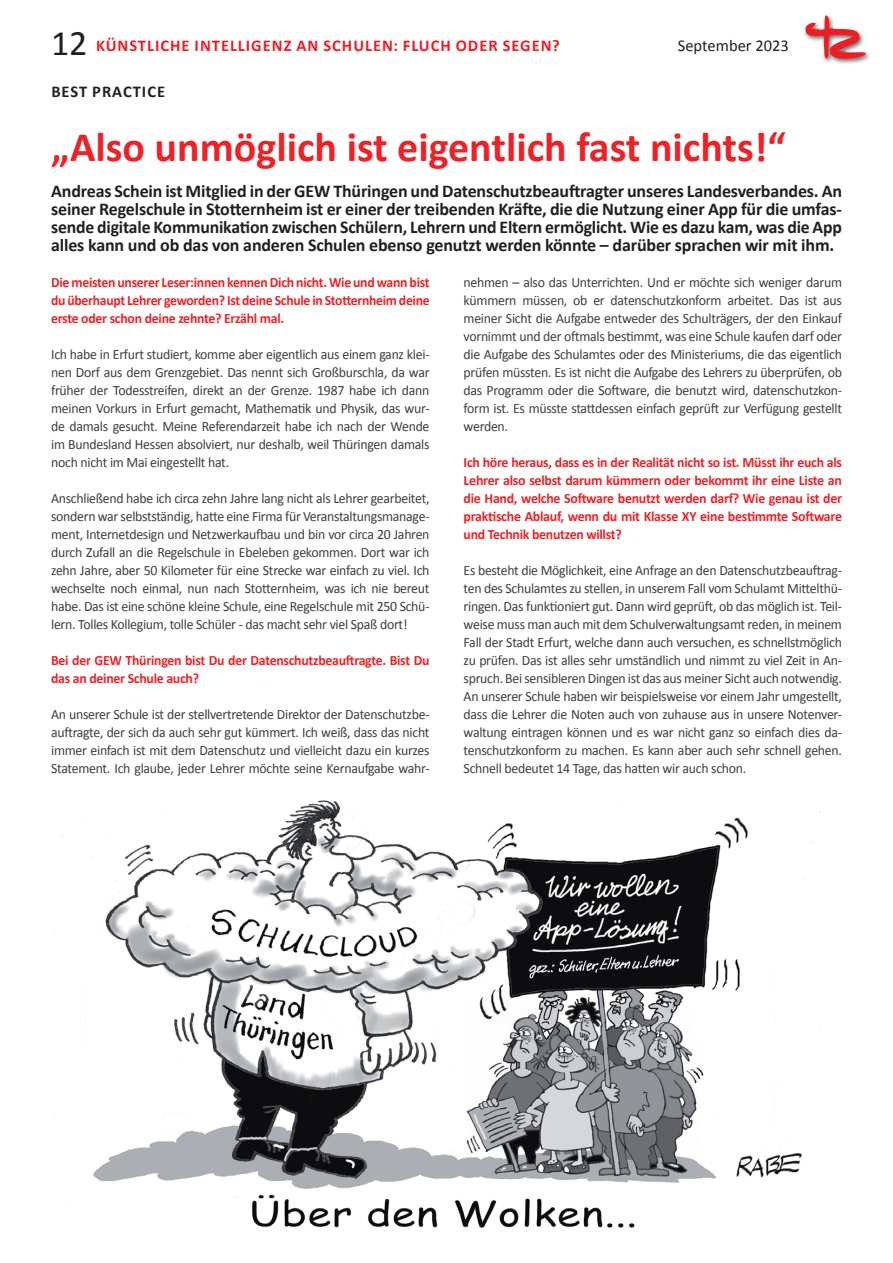
<style>
.page{position:relative;width:893px;height:1263px;background:#fff}
.page>*{position:absolute;margin:0;border:0;box-sizing:border-box;transform-origin:0 0}
.t1{font:700 42px "Calibri";color:#ed2227}
.t2{font:36px "Calibri";color:#231f20}
.t3{font:700 18px/18px "Calibri";letter-spacing:-.01em;color:#231f20;text-align:justify}
.t4{font:700 16.5px "Calibri";letter-spacing:.06em;color:#ee1d23}
.t5{font:16.5px "Calibri";color:#231f20}
.t6{font:700 16.5px "Calibri";letter-spacing:.06em;color:#231f20}
.t7{font:14.25px/18px "Calibri";letter-spacing:-.02em;color:#3e3e3f;text-align:justify}
.t8{font:700 14.25px/18px "Calibri";letter-spacing:-.02em;color:#ed2227;text-align:justify}
</style>
<div class="page">
<img style="left:54px;top:800px;width:767px;height:428px">
<div style="left:803px;top:1px;width:69px;height:64px;background:#231f20;opacity:.69"></div>
<svg style="left:805px;top:15px;width:61px;height:44px"></svg>
<h2 class="t2" style="left:51px;top:18px;width:38px">12</h2>
<p class="t5" style="left:678px;top:34px;width:112px">September 2023</p>
<p class="t4" style="left:96px;top:34px;width:465px">KÜNSTLICHE INTELLIGENZ AN SCHULEN: FLUCH ODER SEGEN?</p>
<p class="t6" style="left:51px;top:80px;width:115px">BEST PRACTICE</p>
<h1 class="t1" style="left:51px;top:118px;width:736px">„Also unmöglich ist eigentlich fast nichts!“</h1>
<p class="t3" style="left:51px;top:182px;width:792px">Andreas Schein ist Mitglied in der GEW Thüringen und Datenschutzbeauftragter unseres Landesverbandes. An seiner Regelschule in Stotternheim ist er einer der treibenden Kräfte, die die Nutzung einer App für die umfas&shy;sende digitale Kommunikation zwischen Schülern, Lehrern und Eltern ermöglicht. Wie es dazu kam, was die App alles kann und ob das von anderen Schulen ebenso genutzt werden könnte – darüber sprachen wir mit ihm.</p>
<p class="t8" style="left:51px;top:273px;width:380px">Die meisten unserer Leser:innen kennen Dich nicht. Wie und wann bist du überhaupt Lehrer geworden? Ist deine Schule in Stotternheim deine erste oder schon deine zehnte? Erzähl mal.</p>
<p class="t7" style="left:51px;top:345px;width:380px">Ich habe in Erfurt studiert, komme aber eigentlich aus einem ganz klei&shy;nen Dorf aus dem Grenzgebiet. Das nennt sich Großburschla, da war früher der Todesstreifen, direkt an der Grenze. 1987 habe ich dann meinen Vorkurs in Erfurt gemacht, Mathematik und Physik, das wur&shy;de damals gesucht. Meine Referendarzeit habe ich nach der Wende im Bundesland Hessen absolviert, nur deshalb, weil Thüringen damals noch nicht im Mai eingestellt hat.</p>
<p class="t7" style="left:51px;top:489px;width:380px">Anschließend habe ich circa zehn Jahre lang nicht als Lehrer gearbeitet, sondern war selbstständig, hatte eine Firma für Veranstaltungsmanage&shy;ment, Internetdesign und Netzwerkaufbau und bin vor circa 20 Jahren durch Zufall an die Regelschule in Ebeleben gekommen. Dort war ich zehn Jahre, aber 50 Kilometer für eine Strecke war einfach zu viel. Ich wechselte noch einmal, nun nach Stotternheim, was ich nie bereut habe. Das ist eine schöne kleine Schule, eine Regelschule mit 250 Schü&shy;lern. Tolles Kollegium, tolle Schüler - das macht sehr viel Spaß dort!</p>
<p class="t8" style="left:51px;top:651px;width:380px">Bei der GEW Thüringen bist Du der Datenschutzbeauftragte. Bist Du das an deiner Schule auch?</p>
<p class="t7" style="left:51px;top:705px;width:380px">An unserer Schule ist der stellvertretende Direktor der Datenschutzbe&shy;auftragte, der sich da auch sehr gut kümmert. Ich weiß, dass das nicht immer einfach ist mit dem Datenschutz und vielleicht dazu ein kurzes Statement. Ich glaube, jeder Lehrer möchte seine Kernaufgabe wahr-</p>
<p class="t7" style="left:464px;top:273px;width:380px">nehmen – also das Unterrichten. Und er möchte sich weniger darum kümmern müssen, ob er datenschutzkonform arbeitet. Das ist aus meiner Sicht die Aufgabe entweder des Schulträgers, der den Einkauf vornimmt und der oftmals bestimmt, was eine Schule kaufen darf oder die Aufgabe des Schulamtes oder des Ministeriums, die das eigentlich prüfen müssten. Es ist nicht die Aufgabe des Lehrers zu überprüfen, ob das Programm oder die Software, die benutzt wird, datenschutzkon&shy;form ist. Es müsste stattdessen einfach geprüft zur Verfügung gestellt werden.</p>
<p class="t8" style="left:464px;top:453px;width:380px">Ich höre heraus, dass es in der Realität nicht so ist. Müsst ihr euch als Lehrer also selbst darum kümmern oder bekommt ihr eine Liste an die Hand, welche Software benutzt werden darf? Wie genau ist der praktische Ablauf, wenn du mit Klasse XY eine bestimmte Software und Technik benutzen willst?</p>
<p class="t7" style="left:464px;top:561px;width:380px">Es besteht die Möglichkeit, eine Anfrage an den Datenschutzbeauftrag&shy;ten des Schulamtes zu stellen, in unserem Fall vom Schulamt Mittelthü&shy;ringen. Das funktioniert gut. Dann wird geprüft, ob das möglich ist. Teil&shy;weise muss man auch mit dem Schulverwaltungsamt reden, in meinem Fall der Stadt Erfurt, welche dann auch versuchen, es schnellstmöglich zu prüfen. Das ist alles sehr umständlich und nimmt zu viel Zeit in An&shy;spruch. Bei sensibleren Dingen ist das aus meiner Sicht auch notwendig.<br>An unserer Schule haben wir beispielsweise vor einem Jahr umgestellt, dass die Lehrer die Noten auch von zuhause aus in unsere Notenver&shy;waltung eintragen können und es war nicht ganz so einfach dies da&shy;tenschutzkonform zu machen. Es kann aber auch sehr schnell gehen.<br>Schnell bedeutet 14 Tage, das hatten wir auch schon.</p>
</div>
